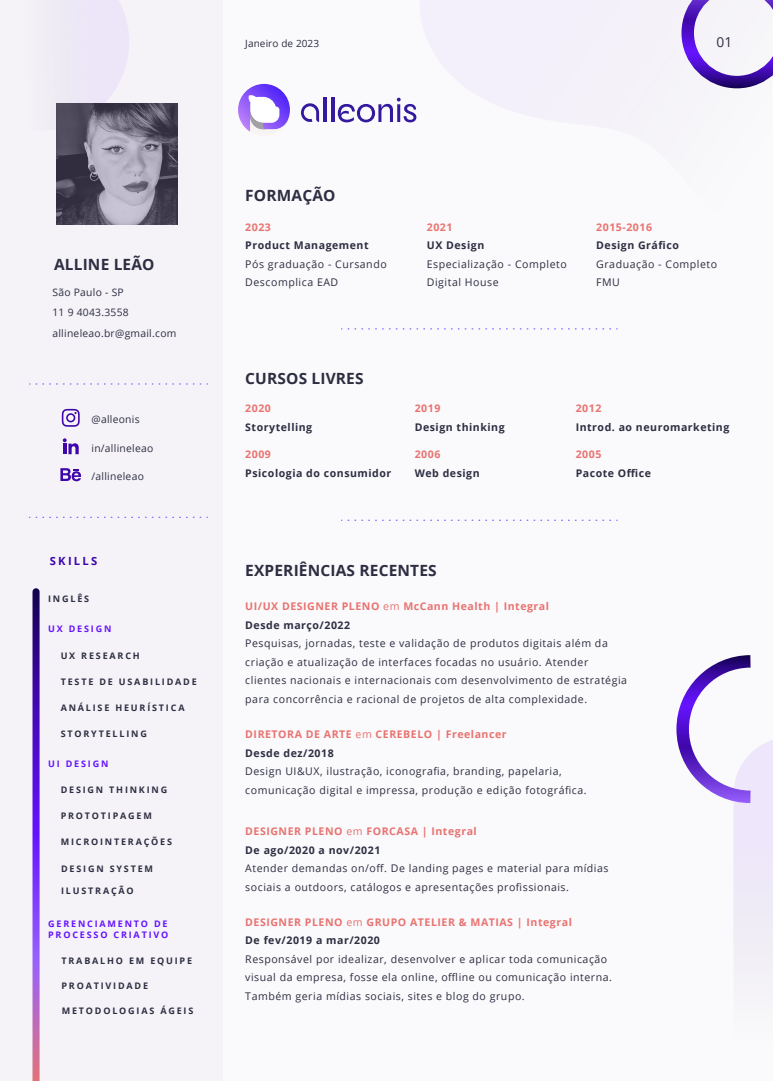
<style>
.page{position:relative;width:773px;height:1081px;background:#fff}
.page>*{position:absolute;margin:0;border:0;box-sizing:border-box;transform-origin:0 0}
.t1{font:700 15.5px "Open Sans";letter-spacing:.01em;color:#2d2e42}
.t2{font:13.75px "Open Sans";color:#2d2e42}
.t3{font:700 11.25px "Open Sans";letter-spacing:.2em;color:#3f07aa}
.t4{font:10.5px/18.5px "Open Sans";letter-spacing:.05em;color:#2d2e42}
.t5{font:700 10.5px/18.5px "Open Sans";letter-spacing:.05em;color:#e87370}
.t6{font:700 10.5px "Open Sans";letter-spacing:.05em;color:#2d2e42}
.t7{font:10.25px/20.6px "Open Sans";letter-spacing:.025em;color:#2d2e42}
.t8{font:10px "Open Sans";letter-spacing:.01em;color:#2d2e42}
.t9{font:700 9px "Open Sans";letter-spacing:.2em;color:#2d2e42}
.t10{font:700 9px/11.2px "Open Sans";letter-spacing:.2em;color:#6513ff}
.s1{font-weight:400}
.s2{color:#2d2e42}
</style>
<div class="page">
<div style="left:0;top:0;width:772px;height:1081px;background:#faf9fb"></div>
<div style="left:0;top:0;width:223px;height:1081px;background:#f5f3f8"></div>
<svg style="left:676px;top:655px;width:96px;height:294px"></svg>
<svg style="left:30px;top:517px;width:171px;height:1px"></svg>
<svg style="left:30px;top:383px;width:171px;height:2px"></svg>
<svg style="left:348px;top:328px;width:269px;height:1px"></svg>
<svg style="left:348px;top:519px;width:269px;height:2px"></svg>
<svg style="left:62px;top:409px;width:18px;height:18px"></svg>
<svg style="left:60px;top:468px;width:21px;height:13px"></svg>
<svg style="left:63px;top:438px;width:16px;height:16px"></svg>
<svg style="left:681px;top:0;width:91px;height:88px"></svg>
<svg style="left:238px;top:84px;width:52px;height:48px"></svg>
<hr style="left:324px;top:98px;width:3px;height:24px;background:#34199e">
<hr style="left:331px;top:98px;width:3px;height:24px;background:#34199e">
<svg style="left:338px;top:98px;width:78px;height:24px"></svg>
<svg style="left:301px;top:103px;width:18px;height:19px"></svg>
<svg style="left:69px;top:0;width:60px;height:103px"></svg>
<svg style="left:32px;top:588px;width:8px;height:493px;background:#7f44cc"></svg>
<svg style="left:56px;top:103px;width:122px;height:121px;background:#716c7d"></svg>
<p class="t8" style="left:245px;top:37px;width:75px">Janeiro de 2023</p>
<h2 class="t2" style="left:716px;top:33px;width:17px">01</h2>
<h1 class="t1" style="left:54px;top:253px;width:102px">ALLINE LEÃO</h1>
<p class="t7" style="left:52px;top:281px;width:125px">São Paulo - SP<br>11 9 4043.3558 allineleao.br@gmail.com</p>
<p class="t7" style="left:91px;top:409px;width:50px">@alleonis</p>
<p class="t7" style="left:91px;top:437px;width:63px">in/allineleao</p>
<p class="t7" style="left:91px;top:466px;width:54px">/allineleao</p>
<p class="t3" style="left:50px;top:553px;width:49px">SKILLS</p>
<p class="t9" style="left:48px;top:592px;width:42px">INGLÊS</p>
<p class="t10" style="left:48px;top:623px;width:65px">UX DESIGN</p>
<p class="t9" style="left:61px;top:649px;width:81px">UX RESEARCH</p>
<p class="t9" style="left:61px;top:675px;width:138px">TESTE DE USABILIDADE</p>
<p class="t9" style="left:61px;top:701px;width:125px">ANÁLISE HEURÍSTICA</p>
<p class="t9" style="left:61px;top:727px;width:88px">STORYTELLING</p>
<p class="t10" style="left:48px;top:757px;width:62px">UI DESIGN</p>
<p class="t9" style="left:61px;top:783px;width:108px">DESIGN THINKING</p>
<p class="t9" style="left:61px;top:809px;width:93px">PROTOTIPAGEM</p>
<p class="t9" style="left:61px;top:836px;width:113px">MICROINTERAÇÕES</p>
<p class="t9" style="left:61px;top:862px;width:93px">DESIGN SYSTEM</p>
<p class="t9" style="left:61px;top:884px;width:74px">ILUSTRAÇÃO</p>
<p class="t10" style="left:48px;top:918px;width:122px">GERENCIAMENTO DE<br>PROCESSO CRIATIVO</p>
<p class="t9" style="left:61px;top:954px;width:132px">TRABALHO EM EQUIPE</p>
<p class="t9" style="left:61px;top:979px;width:88px">PROATIVIDADE</p>
<p class="t9" style="left:62px;top:1004px;width:133px">METODOLOGIAS ÁGEIS</p>
<h1 class="t1" style="left:245px;top:184px;width:92px">FORMAÇÃO</h1>
<p class="t5" style="left:245px;top:217px;width:27px">2023</p>
<p class="t6" style="left:245px;top:238px;width:125px">Product Management</p>
<p class="t4" style="left:245px;top:254px;width:143px">Pós graduação - Cursando<br>Descomplica EAD</p>
<p class="t5" style="left:427px;top:217px;width:27px">2021</p>
<p class="t6" style="left:427px;top:238px;width:59px">UX Design</p>
<p class="t4" style="left:427px;top:254px;width:141px">Especialização - Completo<br>Digital House</p>
<p class="t5" style="left:596px;top:217px;width:57px">2015-2016</p>
<p class="t6" style="left:596px;top:238px;width:84px">Design Gráfico</p>
<p class="t4" style="left:596px;top:254px;width:122px">Graduação - Completo<br>FMU</p>
<h1 class="t1" style="left:245px;top:367px;width:120px">CURSOS LIVRES</h1>
<p class="t5" style="left:245px;top:399px;width:27px">2020</p>
<p class="t6" style="left:245px;top:419px;width:68px">Storytelling</p>
<p class="t5" style="left:245px;top:445px;width:27px">2009</p>
<p class="t6" style="left:245px;top:466px;width:147px">Psicologia do consumidor</p>
<p class="t5" style="left:414px;top:399px;width:27px">2019</p>
<p class="t6" style="left:414px;top:419px;width:91px">Design thinking</p>
<p class="t5" style="left:414px;top:445px;width:27px">2006</p>
<p class="t6" style="left:414px;top:466px;width:66px">Web design</p>
<h1 class="t1" style="left:245px;top:560px;width:193px">EXPERIÊNCIAS RECENTES</h1>
<p class="t5" style="left:575px;top:399px;width:27px">2012</p>
<p class="t6" style="left:575px;top:419px;width:155px">Introd. ao neuromarketing</p>
<p class="t5" style="left:575px;top:445px;width:27px">2005</p>
<p class="t6" style="left:575px;top:466px;width:77px">Pacote Office</p>
<p class="t5" style="left:245px;top:597px;width:305px">UI/UX DESIGNER PLENO <span class="s1">em</span> McCann Health | Integral<br><span class="s2">Desde março/2022</span></p>
<p class="t4" style="left:245px;top:634px;width:383px">Pesquisas, jornadas, teste e validação de produtos digitais além da criação e atualização de interfaces focadas no usuário. Atender clientes nacionais e internacionais com desenvolvimento de estratégia para concorrência e racional de projetos de alta complexidade.</p>
<p class="t5" style="left:245px;top:725px;width:263px">DIRETORA DE ARTE <span class="s1">em</span> CEREBELO | Freelancer<br><span class="s2">Desde dez/2018</span></p>
<p class="t4" style="left:245px;top:762px;width:343px">Design UI&amp;UX, ilustração, iconografia, branding, papelaria, comunicação digital e impressa, produção e edição fotográfica.</p>
<p class="t5" style="left:245px;top:822px;width:233px">DESIGNER PLENO <span class="s1">em</span> FORCASA | Integral<br><span class="s2">De ago/2020 a nov/2021</span></p>
<p class="t4" style="left:245px;top:859px;width:365px">Atender demandas on/off. De landing pages e material para mídias sociais a outdoors, catálogos e apresentações profissionais.</p>
<p class="t5" style="left:245px;top:912px;width:328px">DESIGNER PLENO <span class="s1">em</span> GRUPO ATELIER &amp; MATIAS | Integral<br><span class="s2">De fev/2019 a mar/2020</span></p>
<p class="t4" style="left:245px;top:949px;width:368px">Responsável por idealizar, desenvolver e aplicar toda comunicação visual da empresa, fosse ela online, offline ou comunicação interna.<br>Também geria mídias sociais, sites e blog do grupo.</p>
</div>
